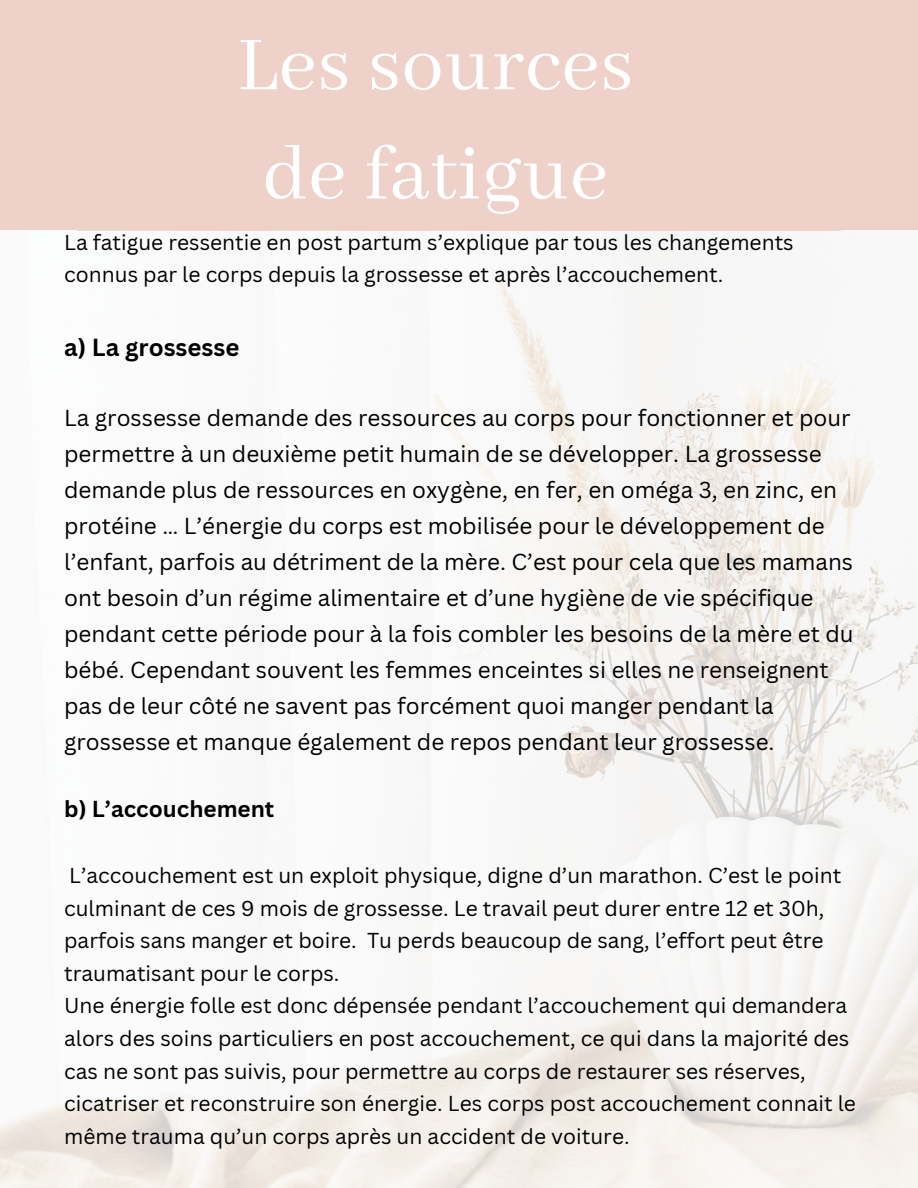
<style>
.page{position:relative;width:918px;height:1188px;background:#fff}
.page>*{position:absolute;margin:0;border:0;box-sizing:border-box;transform-origin:0 0}
.t1{font:84px "Abhaya Libre";letter-spacing:.01em;color:#fff}
.t2{font:700 24px "Canva Sans";color:#000}
.t3{font:22.5px/36px "Canva Sans";color:#000}
.t4{font:700 22.5px "Canva Sans";color:#000}
.t5{font:21px/32.7px "Canva Sans";color:#000}
</style>
<div class="page">
<img style="left:0;top:230px;width:918px;height:958px">
<div style="left:0;top:0;width:918px;height:230px;background:#eed1c9"></div>
<p class="t1" style="left:237px;top:19px;width:397px">Les sources</p>
<p class="t1" style="left:263px;top:128px;width:347px">de fatigue</p>
<p class="t5" style="left:64px;top:225px;width:731px">La fatigue ressentie en post partum s’explique par tous les changements connus par le corps depuis la grossesse et après l’accouchement.</p>
<p class="t2" style="left:64px;top:331px;width:177px">a) La grossesse</p>
<p class="t3" style="left:64px;top:400px;width:791px">La grossesse demande des ressources au corps pour fonctionner et pour permettre à un deuxième petit humain de se développer. La grossesse demande plus de ressources en oxygène, en fer, en oméga 3, en zinc, en protéine … L’énergie du corps est mobilisée pour le développement de l’enfant, parfois au détriment de la mère. C’est pour cela que les mamans ont besoin d’un régime alimentaire et d’une hygiène de vie spécifique pendant cette période pour à la fois combler les besoins de la mère et du bébé. Cependant souvent les femmes enceintes si elles ne renseignent pas de leur côté ne savent pas forcément quoi manger pendant la grossesse et manque également de repos pendant leur grossesse.</p>
<p class="t4" style="left:64px;top:793px;width:212px">b) L’accouchement</p>
<p class="t5" style="left:64px;top:858px;width:779px">L’accouchement est un exploit physique, digne d’un marathon. C’est le point culminant de ces 9 mois de grossesse. Le travail peut durer entre 12 et 30h, parfois sans manger et boire. Tu perds beaucoup de sang, l’effort peut être traumatisant pour le corps.</p>
<p class="t5" style="left:64px;top:989px;width:793px">Une énergie folle est donc dépensée pendant l’accouchement qui demandera alors des soins particuliers en post accouchement, ce qui dans la majorité des cas ne sont pas suivis, pour permettre au corps de restaurer ses réserves, cicatriser et reconstruire son énergie. Les corps post accouchement connait le même trauma qu’un corps après un accident de voiture.</p>
</div>
